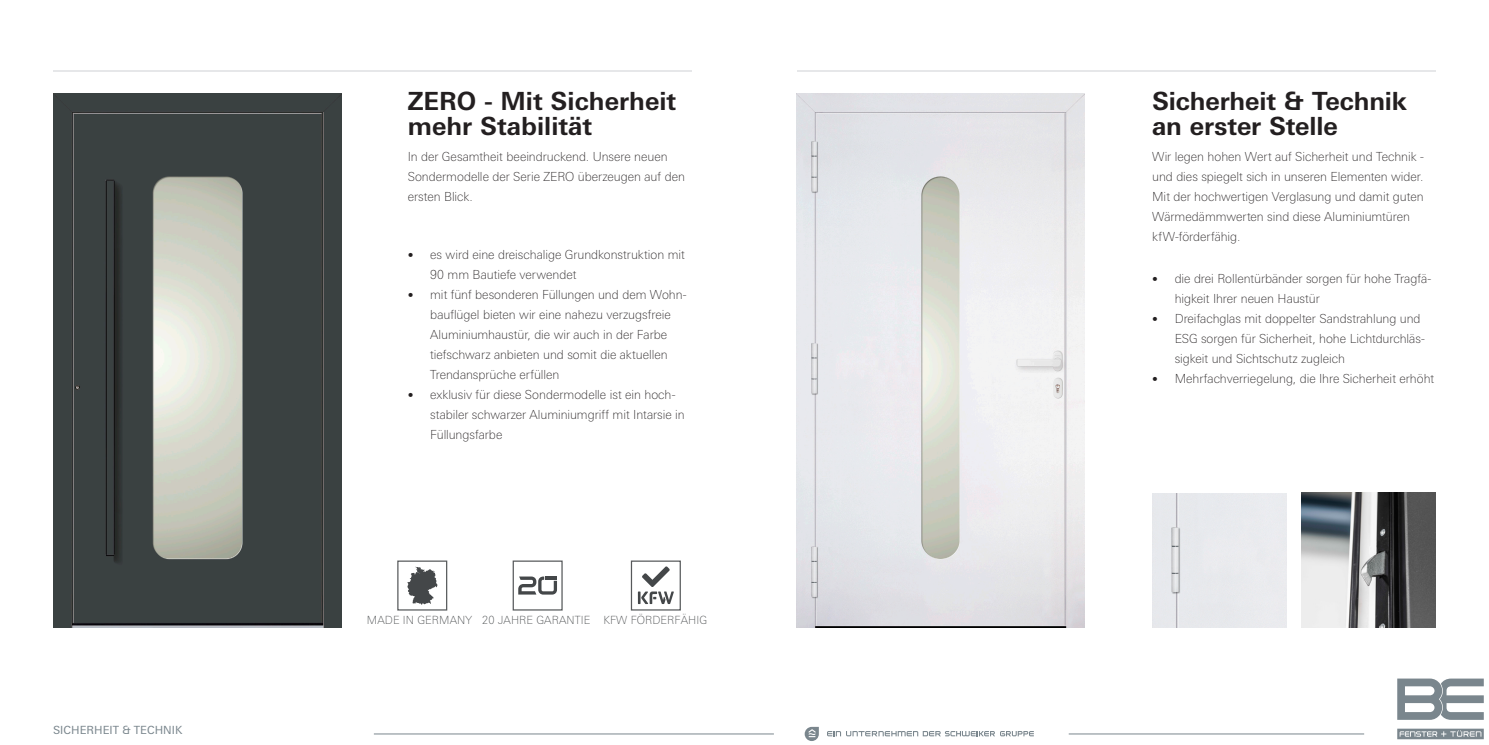
<style>
.page{position:relative;width:1489px;height:745px;background:#fff}
.page>*{position:absolute;margin:0;border:0;box-sizing:border-box;transform-origin:0 0}
.t1{font:700 25px/25px "LT Univers Basic";color:#231f20}
.t2{font:100 12.5px/20px "LT Univers Basic";color:#231f20}
.t3{font:100 11.25px "LT Univers Basic";letter-spacing:.01em;color:#444749}
.t4{font:11.25px "LT Univers Basic";color:#7a868d}
.s1{font-weight:400;font-size:11.25px}
</style>
<div class="page">
<svg style="left:1397px;top:728px;width:86px;height:10px"></svg>
<svg style="left:1397px;top:678px;width:86px;height:41px"></svg>
<svg style="left:827px;top:731px;width:206px;height:4px"></svg>
<svg style="left:804px;top:726px;width:14px;height:14px"></svg>
<hr style="left:374px;top:733px;width:399px;height:1px;background:#7a868d">
<hr style="left:1068px;top:733px;width:295px;height:1px;background:#7a868d">
<img style="left:796px;top:93px;width:288px;height:533px">
<img style="left:1301px;top:492px;width:134px;height:135px">
<img style="left:53px;top:93px;width:288px;height:533px">
<hr style="left:53px;top:71px;width:638px;height:1px;background:#e6e7e9">
<hr style="left:797px;top:71px;width:638px;height:1px;background:#e6e7e9">
<div style="left:1152px;top:493px;width:134px;height:134px;background:#e8e9ed"></div>
<div style="left:397px;top:560px;width:50px;height:50px;border:1px solid #444749"></div>
<svg style="left:407px;top:566px;width:30px;height:38px"></svg>
<div style="left:512px;top:560px;width:50px;height:50px;border:1px solid #444749"></div>
<svg style="left:518px;top:576px;width:39px;height:18px"></svg>
<div style="left:631px;top:560px;width:50px;height:50px;border:1px solid #444749"></div>
<svg style="left:638px;top:566px;width:36px;height:37px"></svg>
<p class="t4" style="left:53px;top:723px;width:131px">SICHERHEIT &amp; TECHNIK</p>
<h1 class="t1" style="left:407px;top:88px;width:270px">ZERO - Mit Sicherheit mehr Stabilität</h1>
<p class="t2" style="left:407px;top:146px;width:279px">In der Gesamtheit beeindruckend. Unsere neuen<br>Sondermodelle der Serie ZERO überzeugen auf den ersten Blick.</p>
<p class="t2" style="left:430px;top:244px;width:256px;text-indent:-22px"><span class="s1">•</span> es wird eine dreischalige Grundkonstruktion mit<br>90 mm Bautiefe verwendet</p>
<p class="t2" style="left:430px;top:284px;width:258px;text-indent:-22px"><span class="s1">•</span> mit fünf besonderen Füllungen und dem Wohn&shy;bauflügel bieten wir eine nahezu verzugsfreie Aluminiumhaustür, die wir auch in der Farbe tiefschwarz anbieten und somit die aktuellen Trendansprüche erfüllen</p>
<p class="t2" style="left:430px;top:384px;width:256px;text-indent:-22px"><span class="s1">•</span> exklusiv für diese Sondermodelle ist ein hoch&shy;stabiler schwarzer Aluminiumgriff mit Intarsie in<br>Füllungsfarbe</p>
<p class="t3" style="left:367px;top:613px;width:342px">MADE IN GERMANY 20 JAHRE GARANTIE KFW FÖRDERFÄHIG</p>
<h1 class="t1" style="left:1152px;top:88px;width:256px">Sicherheit &amp; Technik an erster Stelle</h1>
<p class="t2" style="left:1152px;top:146px;width:273px">Wir legen hohen Wert auf Sicherheit und Technik - und dies spiegelt sich in unseren Elementen wider.<br>Mit der hochwertigen Verglasung und damit guten Wärmedämmwerten sind diese Aluminiumtüren kfW-förderfähig.</p>
<p class="t2" style="left:1174px;top:268px;width:258px;text-indent:-22px"><span class="s1">•</span> die drei Rollentürbänder sorgen für hohe Tragfä&shy;higkeit Ihrer neuen Haustür</p>
<p class="t2" style="left:1174px;top:308px;width:252px;text-indent:-22px"><span class="s1">•</span> Dreifachglas mit doppelter Sandstrahlung und<br>ESG sorgen für Sicherheit, hohe Lichtdurchläs&shy;sigkeit und Sichtschutz zugleich</p>
<p class="t2" style="left:1152px;top:368px;width:283px"><span class="s1">•</span> Mehrfachverriegelung, die Ihre Sicherheit erhöht</p>
</div>
